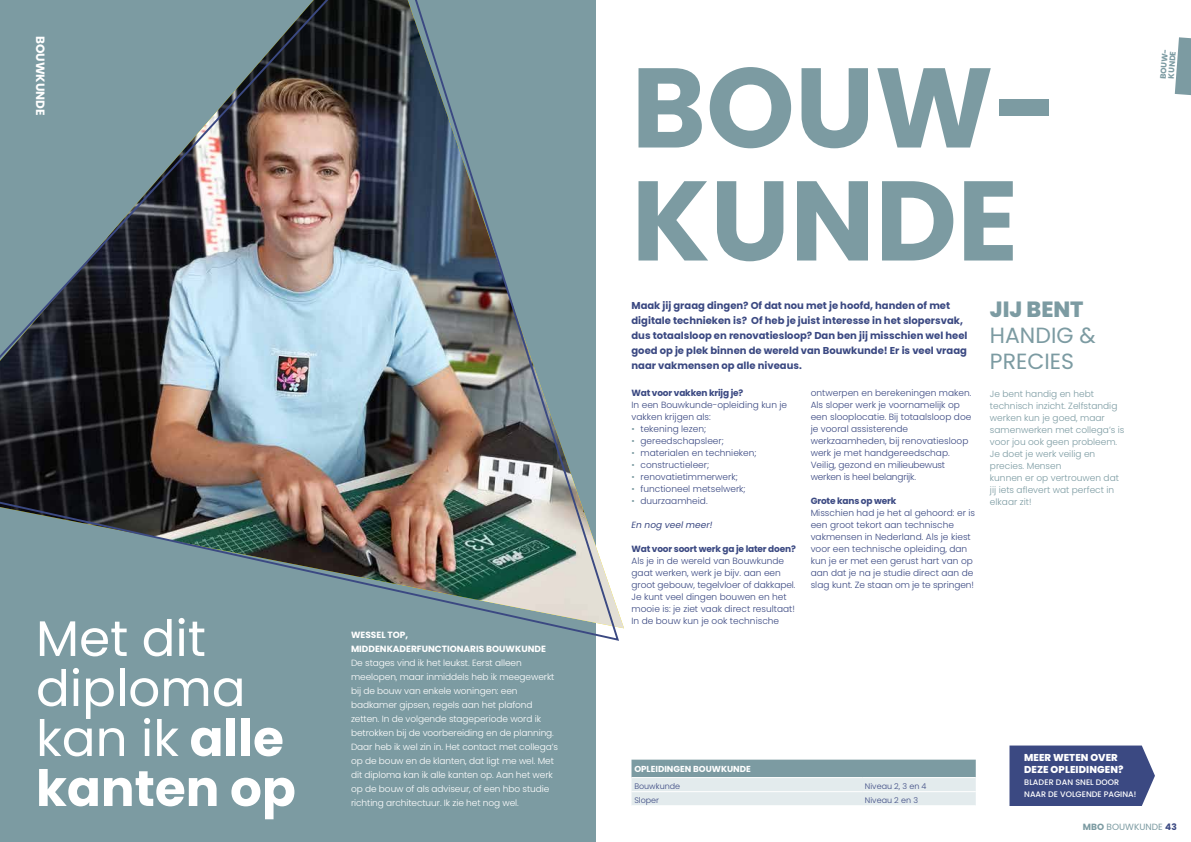
<style>
.page{position:relative;width:1191px;height:842px;background:#fff}
.page>*{position:absolute;margin:0;border:0;box-sizing:border-box;transform-origin:0 0}
.t1{font:700 113px/113px "Poppins";color:#7c9ba2}
.t2{font:50px/50px "Poppins";color:#fff}
.t3{font:22px/26px "Poppins";color:#7c9ba2}
.t4{font:800 22px "Poppins";color:#7c9ba2}
.t5{font:700 12px "Poppins";color:#fff}
.t6{font:700 10px/15px "Poppins";color:#3b4982}
.t7{font:800 10px/12px "Poppins";color:#fff}
.t8{font:300 9px/12px "Poppins";color:#3b4982}
.t9{font:300 9px/14px "Poppins";letter-spacing:-.01em;color:#fff}
.t10{font:300 9px/12px "Poppins";color:#7c9ba2}
.t11{font:700 9px "Poppins";letter-spacing:-.02em;color:#3b4982}
.t12{font:700 9px/14px "Poppins";color:#fff}
.t13{font:italic 9px "Poppins";color:#3b4982}
.t14{font:9px "Poppins";color:#7c9ba2}
.t15{font:700 8.7px "Poppins";color:#fff}
.t16{font:500 8px/12px "Poppins";color:#fff}
.t17{font:300 8px "Poppins";color:#3b4982}
.t18{font:700 8px/8px "Poppins";color:#7c9ba2}
.s1{font-weight:700}
.s2{color:#7c9ba2}
.s3{font-weight:700;color:#3b4982}
</style>
<div class="page">
<div style="left:0;top:0;width:595px;height:842px;background:#7c9ba2"></div>
<img style="left:0;top:0;width:620px;height:642px">
<svg style="left:631px;top:760px;width:344px;height:45px;background:#bacbcf"></svg>
<hr style="left:631px;top:791px;width:231px;height:1px;background:#fff">
<hr style="left:862px;top:791px;width:113px;height:1px;background:#fff">
<hr style="left:631px;top:777px;width:231px;height:1px;background:#fff">
<hr style="left:862px;top:777px;width:113px;height:1px;background:#fff">
<svg style="left:1009px;top:745px;width:146px;height:61px;background:#465389"></svg>
<svg style="left:1174px;top:37px;width:17px;height:58px"></svg>
<h3 class="t5" style="left:47px;top:36px;width:81px;rotate:90deg">BOUWKUNDE</h3>
<h2 class="t2" style="left:36px;top:614px;width:261px">Met dit diploma kan ik <span class="s1">alle kanten op</span></h2>
<p class="t12" style="left:351px;top:628px;width:196px">WESSEL TOP,<br>MIDDENKADERFUNCTIONARIS BOUWKUNDE</p>
<p class="t9" style="left:351px;top:656px;width:208px">De stages vind ik het leukst. Eerst alleen meelopen, maar inmiddels heb ik meegewerkt bij de bouw van enkele woningen: een badkamer gipsen, regels aan het plafond zetten. In de volgende stageperiode word ik betrokken bij de voorbereiding en de planning.<br>Daar heb ik wel zin in. Het contact met collega’s op de bouw en de klanten, dat ligt me wel. Met dit diploma kan ik alle kanten op. Aan het werk op de bouw of als adviseur, of een hbo studie richting architectuur. Ik zie het nog wel.</p>
<h1 class="t1" style="left:631px;top:52px;width:429px">BOUW-<br>KUNDE</h1>
<p class="t6" style="left:631px;top:298px;width:337px">Maak jij graag dingen? Of dat nou met je hoofd, handen of met digitale technieken is? Of heb je juist interesse in het slopersvak, dus totaalsloop en renovatiesloop? Dan ben jij misschien wel heel goed op je plek binnen de wereld van Bouwkunde! Er is veel vraag naar vakmensen op alle niveaus.</p>
<p class="t11" style="left:631px;top:388px;width:113px">Wat voor vakken krijg je?</p>
<p class="t8" style="left:631px;top:399px;width:157px">In een Bouwkunde-opleiding kun je vakken krijgen als:</p>
<p class="t8" style="left:631px;top:423px;width:76px"><span class="s2">•</span> tekening lezen;</p>
<p class="t8" style="left:631px;top:435px;width:94px"><span class="s2">•</span> gereedschapsleer;</p>
<p class="t8" style="left:631px;top:447px;width:127px"><span class="s2">•</span> materialen en technieken;</p>
<p class="t8" style="left:631px;top:459px;width:79px"><span class="s2">•</span> constructieleer;</p>
<p class="t8" style="left:631px;top:471px;width:108px"><span class="s2">•</span> renovatietimmerwerk;</p>
<p class="t8" style="left:631px;top:483px;width:116px"><span class="s2">•</span> functioneel metselwerk;</p>
<p class="t8" style="left:631px;top:495px;width:78px"><span class="s2">•</span> duurzaamheid.</p>
<p class="t13" style="left:631px;top:520px;width:82px">En nog veel meer!</p>
<p class="t11" style="left:631px;top:544px;width:166px">Wat voor soort werk ga je later doen?</p>
<p class="t8" style="left:631px;top:555px;width:165px">Als je in de wereld van Bouwkunde gaat werken, werk je bijv. aan een groot gebouw, tegelvloer of dakkapel.<br>Je kunt veel dingen bouwen en het mooie is: je ziet vaak direct resultaat!<br>In de bouw kun je ook technische</p>
<p class="t8" style="left:810px;top:387px;width:162px">ontwerpen en berekeningen maken.<br>Als sloper werk je voornamelijk op een slooplocatie. Bij totaalsloop doe je vooral assisterende werkzaamheden, bij renovatiesloop werk je met handgereedschap.<br>Veilig, gezond en milieubewust werken is heel belangrijk.</p>
<p class="t11" style="left:810px;top:496px;width:87px">Grote kans op werk</p>
<p class="t8" style="left:810px;top:507px;width:166px">Misschien had je het al gehoord: er is een groot tekort aan technische vakmensen in Nederland. Als je kiest voor een technische opleiding, dan kun je er met een gerust hart van op aan dat je na je studie direct aan de slag kunt. Ze staan om je te springen!</p>
<h3 class="t4" style="left:990px;top:297px;width:95px">JIJ BENT</h3>
<h3 class="t3" style="left:990px;top:323px;width:107px">HANDIG &amp;<br>PRECIES</h3>
<p class="t10" style="left:990px;top:388px;width:136px">Je bent handig en hebt technisch inzicht. Zelfstandig werken kun je goed, maar samenwerken met collega’s is voor jou ook geen probleem.<br>Je doet je werk veilig en precies. Mensen<br>kunnen er op vertrouwen dat jij iets aflevert wat perfect in elkaar zit!</p>
<p class="t18" style="left:1159px;top:79px;width:31px;rotate:-86deg">BOUW-<br>KUNDE</p>
<p class="t15" style="left:634px;top:764px;width:118px">OPLEIDINGEN BOUWKUNDE</p>
<p class="t17" style="left:634px;top:781px;width:47px">Bouwkunde</p>
<p class="t17" style="left:865px;top:781px;width:63px">Niveau 2, 3 en 4</p>
<p class="t17" style="left:634px;top:795px;width:26px">Sloper</p>
<p class="t17" style="left:865px;top:795px;width:55px">Niveau 2 en 3</p>
<p class="t7" style="left:1024px;top:751px;width:101px">MEER WETEN OVER<br>DEZE OPLEIDINGEN?</p>
<p class="t16" style="left:1024px;top:776px;width:114px">BLADER DAN SNEL DOOR<br>NAAR DE VOLGENDE PAGINA!</p>
<p class="t14" style="left:1083px;top:822px;width:95px"><span class="s1">MBO</span> BOUWKUNDE <span class="s3">43</span></p>
</div>
